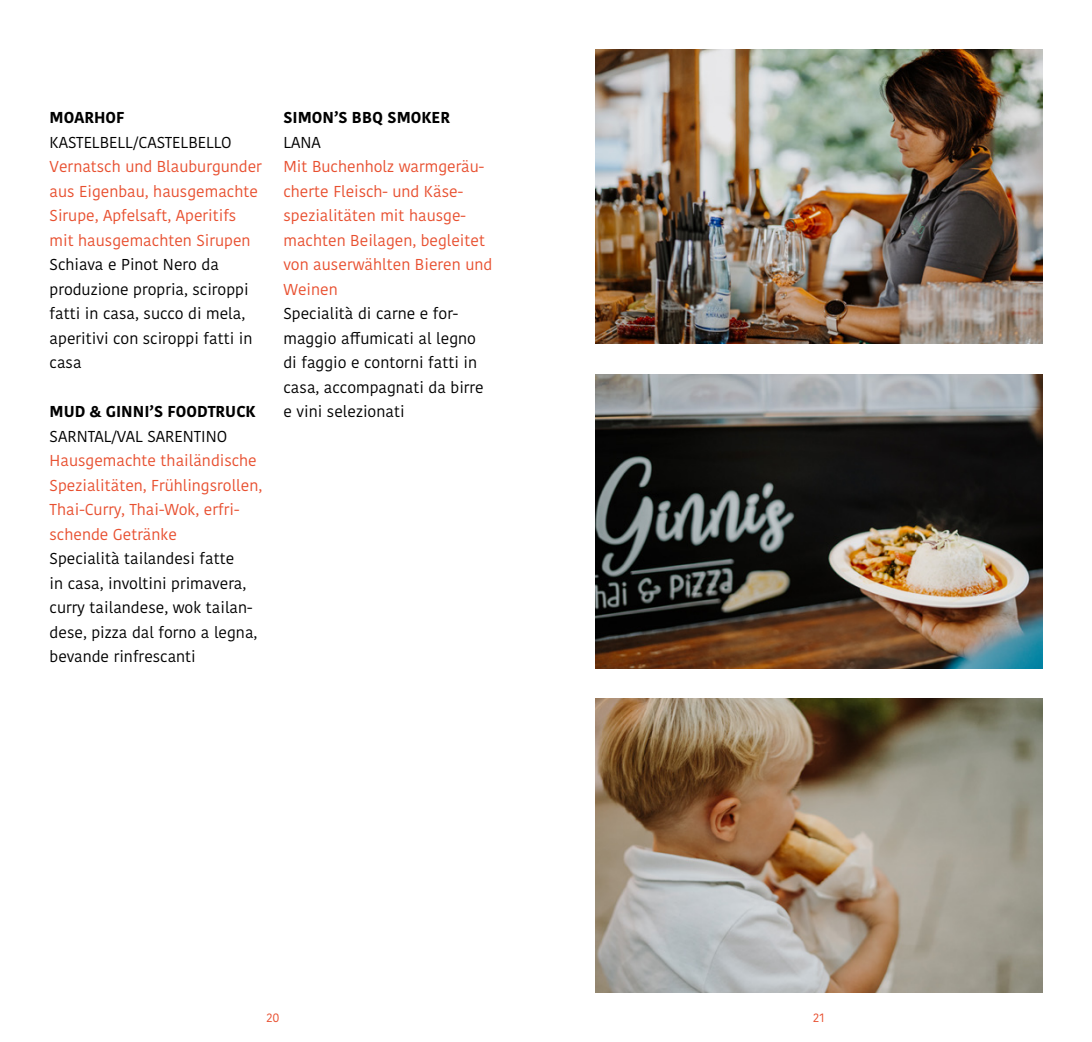
<style>
.page{position:relative;width:1092px;height:1042px;background:#fff}
.page>*{position:absolute;margin:0;border:0;box-sizing:border-box;transform-origin:0 0}
.t1{font:15.75px/24.5px "Kohinoor Devanagari";color:#000}
.t2{font:15.75px/24.5px "Kohinoor Devanagari";color:#e84f2f}
.t3{font:700 15.75px "Kohinoor Devanagari";color:#000}
.t4{font:12.25px "Kohinoor Devanagari";color:#e84f2f}
</style>
<div class="page">
<img style="left:595px;top:375px;width:447px;height:294px">
<img style="left:595px;top:698px;width:447px;height:294px">
<img style="left:595px;top:50px;width:447px;height:294px">
<p class="t3" style="left:50px;top:104px;width:77px">MOARHOF</p>
<p class="t1" style="left:50px;top:130px;width:184px">KASTELBELL/CASTELBELLO</p>
<p class="t2" style="left:50px;top:154px;width:214px">Vernatsch und Blauburgunder aus Eigenbau, hausgemachte<br>Sirupe, Apfelsaft, Aperitifs mit hausgemachten Sirupen</p>
<p class="t1" style="left:50px;top:252px;width:204px">Schiava e Pinot Nero da produzione propria, sciroppi fatti in casa, succo di mela, aperitivi con sciroppi fatti in casa</p>
<p class="t3" style="left:50px;top:398px;width:208px">MUD &amp; GINNI’S FOODTRUCK</p>
<p class="t1" style="left:50px;top:424px;width:179px">SARNTAL/VAL SARENTINO</p>
<p class="t2" style="left:50px;top:449px;width:214px">Hausgemachte thailändische<br>Spezialitäten, Frühlingsrollen,<br>Thai-Curry, Thai-Wok, erfri&shy;schende Getränke</p>
<p class="t1" style="left:50px;top:547px;width:209px">Specialità tailandesi fatte<br>in casa, involtini primavera, curry tailandese, wok tailan&shy;dese, pizza dal forno a legna, bevande rinfrescanti</p>
<p class="t3" style="left:283px;top:104px;width:168px">SIMON’S BBQ SMOKER</p>
<p class="t1" style="left:283px;top:130px;width:39px">LANA</p>
<p class="t2" style="left:283px;top:155px;width:210px">Mit Buchenholz warmgeräu&shy;cherte Fleisch- und Käse&shy;spezialitäten mit hausge&shy;machten Beilagen, begleitet von auserwählten Bieren und<br>Weinen</p>
<p class="t1" style="left:283px;top:302px;width:202px">Specialità di carne e for&shy;maggio affumicati al legno di faggio e contorni fatti in casa, accompagnati da birre e vini selezionati</p>
<p class="t4" style="left:266px;top:1010px;width:15px">20</p>
<p class="t4" style="left:813px;top:1010px;width:13px">21</p>
</div>
